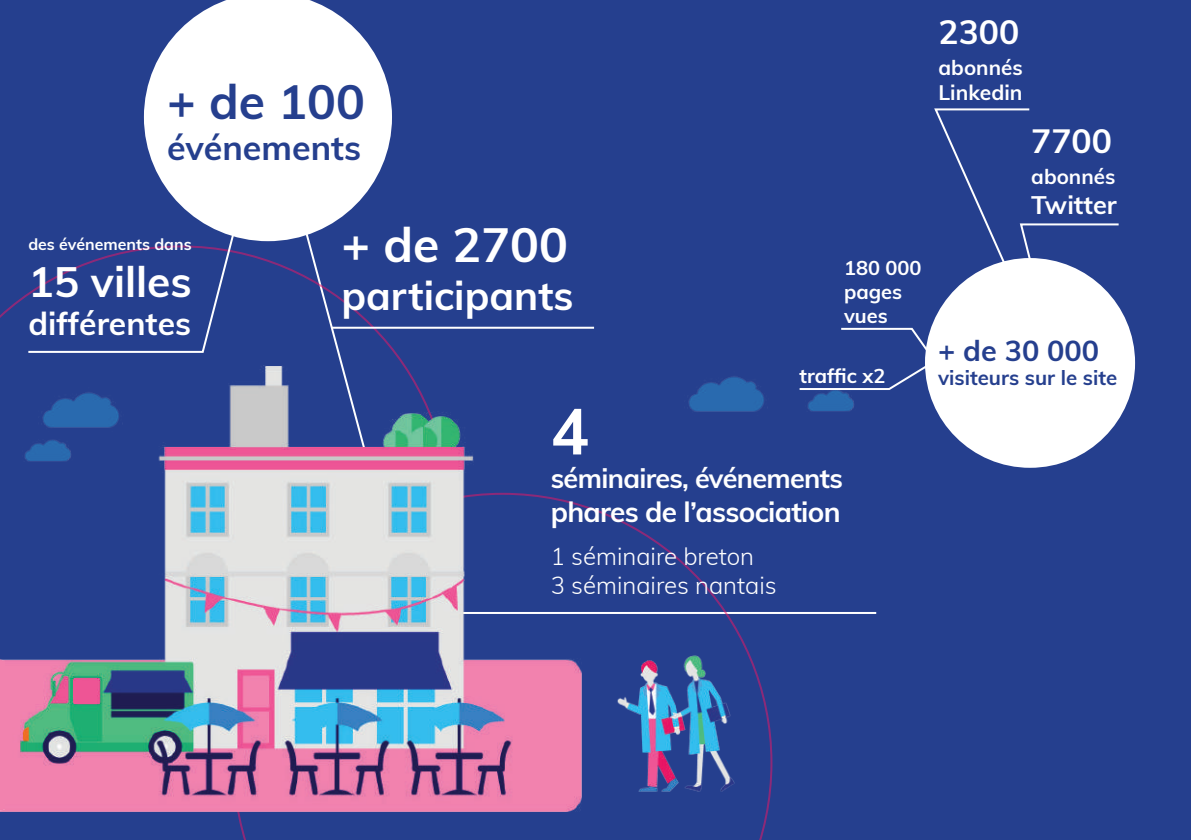
<style>
.page{position:relative;width:1191px;height:840px;background:#fff}
.page>*{position:absolute;margin:0;border:0;box-sizing:border-box;transform-origin:0 0}
.t1{font:700 64px "Muli";color:#fff}
.t2{font:700 48px "Muli";color:#fff}
.t3{font:700 48px "Muli";color:#253f8e}
.t4{font:700 42.4px "Muli";color:#fff}
.t5{font:700 40px "Muli";color:#fff}
.t6{font:700 34px "Muli";color:#253f8e}
.t7{font:700 33.6px "Muli";color:#fff}
.t8{font:700 31.8px "Muli";color:#fff}
.t9{font:700 28.8px "Muli";color:#253f8e}
.t10{font:700 28px "Muli";letter-spacing:-.025em;color:#fff}
.t11{font:700 27px "Muli";letter-spacing:-.025em;color:#fff}
.t12{font:700 25.4px "Muli";color:#fff}
.t13{font:300 24px/28.8px "Muli";color:#fff}
.t14{font:700 21px "Muli";color:#fff}
.t15{font:700 20.6px "Muli";color:#fff}
.t16{font:700 20.4px "Muli";color:#253f8e}
.t17{font:700 20px/24px "Muli";color:#fff}
.t18{font:700 16px "Muli";color:#fff}
</style>
<div class="page">
<div style="left:0;top:0;width:1191px;height:839px;background:#253f8e"></div>
<svg style="left:242px;top:579px;width:530px;height:260px"></svg>
<div style="left:925px;top:258px;width:210px;height:209px;background:#fff;border-radius:50%"></div>
<svg style="left:144px;top:0;width:248px;height:241px;fill:#fff"></svg>
<img style="left:5px;top:342px;width:695px;height:491px">
<img style="left:0;top:311px;width:5px;height:501px">
<svg style="left:26px;top:196px;width:219px;height:157px"></svg>
<hr style="left:332px;top:326px;width:262px;height:2px;background:#fff">
<img style="left:39px;top:378px;width:85px;height:63px">
<img style="left:684px;top:362px;width:80px;height:63px">
<img style="left:23px;top:431px;width:51px;height:38px">
<img style="left:808px;top:391px;width:46px;height:21px">
<img style="left:612px;top:635px;width:127px;height:176px">
<svg style="left:934px;top:108px;width:185px;height:176px"></svg>
<svg style="left:799px;top:326px;width:133px;height:65px"></svg>
<h2 class="t3" style="left:167px;top:67px;width:199px">+ de 100</h2>
<h3 class="t6" style="left:167px;top:123px;width:195px">événements</h3>
<p class="t18" style="left:28px;top:233px;width:165px">des événements dans</p>
<h3 class="t4" style="left:28px;top:251px;width:165px">15 villes</h3>
<h3 class="t8" style="left:28px;top:300px;width:164px">différentes</h3>
<h2 class="t2" style="left:341px;top:209px;width:228px">+ de 2700</h2>
<h3 class="t5" style="left:341px;top:266px;width:234px">participants</h3>
<p class="t17" style="left:844px;top:255px;width:79px">180 000 pages vues</p>
<p class="t17" style="left:799px;top:362px;width:87px">traffic x2</p>
<h1 class="t1" style="left:551px;top:384px;width:40px">4</h1>
<p class="t11" style="left:551px;top:458px;width:294px">séminaires, événements</p>
<p class="t10" style="left:551px;top:491px;width:291px">phares de l’association</p>
<p class="t13" style="left:551px;top:540px;width:227px">1 séminaire breton<br>3 séminaires nantais</p>
<h3 class="t7" style="left:938px;top:7px;width:82px">2300</h3>
<p class="t15" style="left:938px;top:52px;width:86px">abonnés</p>
<p class="t14" style="left:938px;top:77px;width:85px">Linkedin</p>
<h3 class="t7" style="left:1031px;top:116px;width:82px">7700</h3>
<p class="t15" style="left:1031px;top:161px;width:86px">abonnés</p>
<p class="t12" style="left:1031px;top:186px;width:87px">Twitter</p>
<p class="t9" style="left:938px;top:329px;width:162px">+ de 30 000</p>
<p class="t16" style="left:938px;top:363px;width:181px">visiteurs sur le site</p>
</div>
